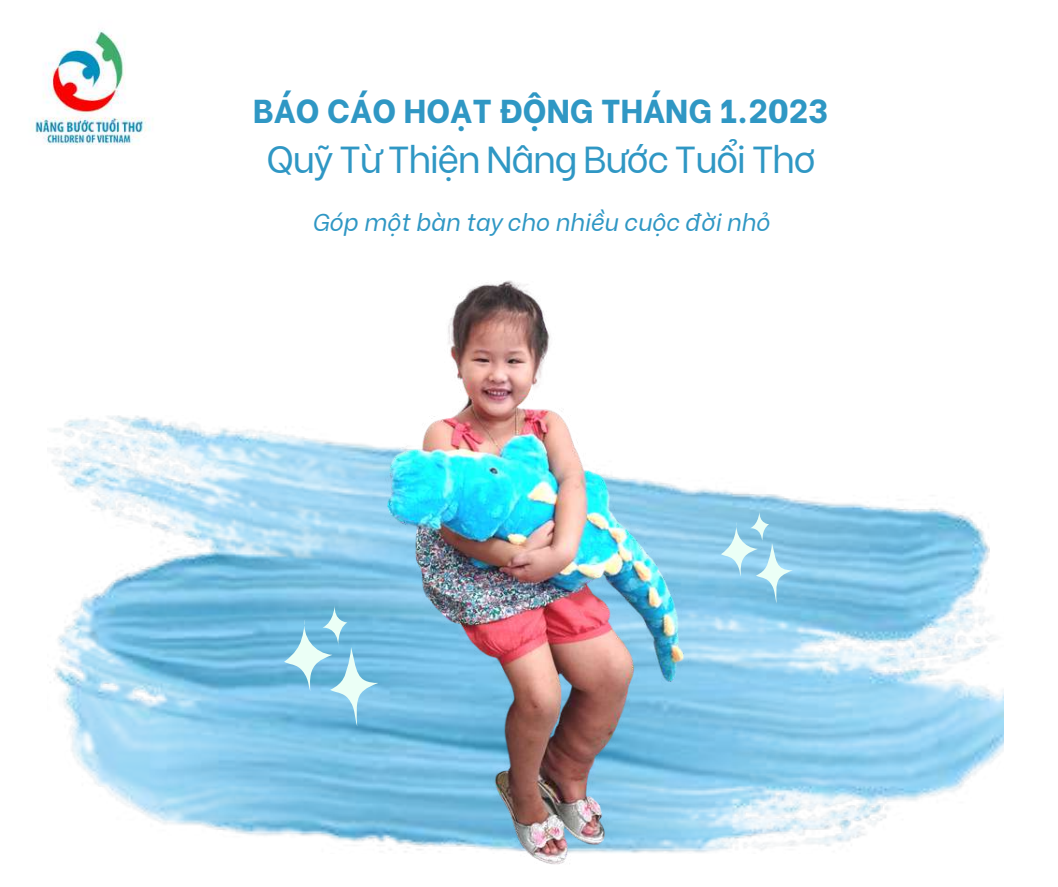
<style>
.page{position:relative;width:1058px;height:887px;background:#fff}
.page>*{position:absolute;margin:0;border:0;box-sizing:border-box;transform-origin:0 0}
.t1{font:37.5px "Be Vietnam";letter-spacing:-.04em;color:#2f97c4}
.t2{font:800 33px "Be Vietnam";color:#2f97c4}
.t3{font:italic 24px "Be Vietnam";color:#2f97c4}
</style>
<div class="page">
<img style="left:47px;top:415px;width:956px;height:435px">
<img style="left:29px;top:30px;width:121px;height:115px">
<svg style="left:757px;top:510px;width:35px;height:93px;background:#95cee7"></svg>
<img style="left:220px;top:280px;width:537px;height:585px">
<h2 class="t2" style="left:253px;top:84px;width:576px">BÁO CÁO HOẠT ĐỘNG THÁNG 1.2023</h2>
<h1 class="t1" style="left:266px;top:128px;width:551px">Quỹ Từ Thiện Nâng Bước Tuổi Thơ</h1>
<p class="t3" style="left:312px;top:203px;width:459px">Góp một bàn tay cho nhiều cuộc đời nhỏ</p>
</div>
